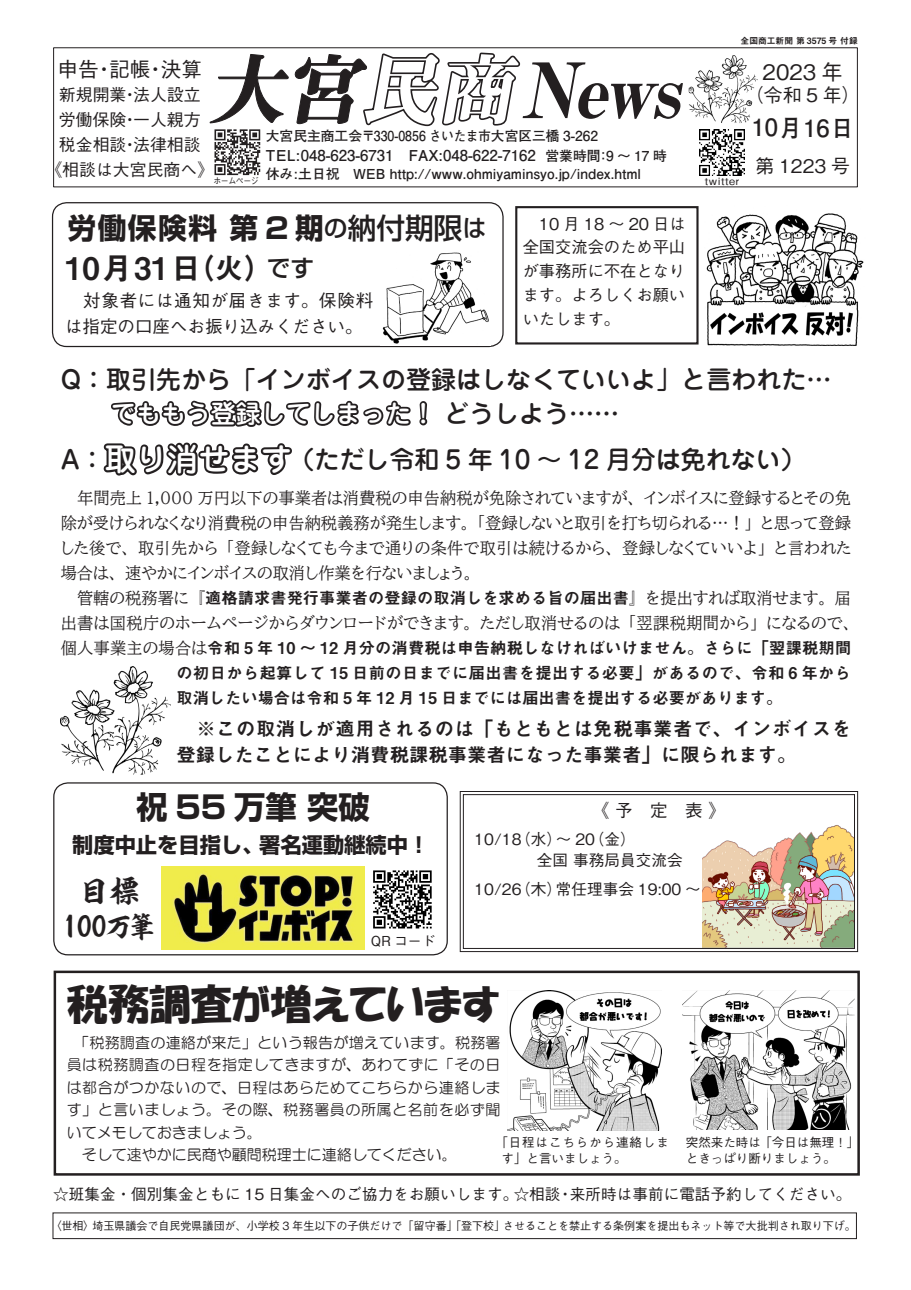
<style>
.page{position:relative;width:911px;height:1290px;background:#fff}
.page>*{position:absolute;margin:0;border:0;box-sizing:border-box;transform-origin:0 0}
.t1{font:italic 76.25px "Midashi Min Pro MA31";color:#231f20}
.t2{font:41.25px "HGP Soei Kakupoptai";color:#231f20}
.t3{font:31.25px "Midashi Go Pro MB31";letter-spacing:.025em;color:#231f20}
.t4{font:700 31.25px "Shin Go Pro";color:#231f20}
.t5{font:500 31.25px "Jun 34 Pro";color:#fff}
.t6{font:31.25px "Kso Eikai";color:#231f20}
.t7{font:700 28.75px "Shin Go Pro";letter-spacing:.05em;color:#231f20}
.t8{font:28.75px "Kso Eikai";letter-spacing:-.025em;color:#231f20}
.t9{font:500 25px/33.8px "Jun 34 Pro";color:#231f20}
.t10{font:700 23.75px "Futo Go B101 Pro";letter-spacing:.04em;color:#231f20}
.t11{font:500 23.75px "Shin Go Pro";color:#231f20}
.t12{font:700 21.25px "Shin Go Pro";color:#231f20}
.t13{font:500 21.25px "Gothic BBB Pro";color:#231f20}
.t14{font:500 20.62px "Gothic BBB Pro";color:#231f20}
.t15{font:19.38px/26.2px "Midashi Go Pro MB31";color:#231f20}
.t16{font:500 18.75px "Gothic BBB Pro";color:#231f20}
.t17{font:500 17.5px/26.2px "Gothic BBB Pro";color:#231f20}
.t18{font:500 16.88px/25px "Gothic BBB Pro";color:#231f20;text-align:center}
.t19{font:16.25px/25px "BIZ UDP Mincho Medium";letter-spacing:.005em;color:#231f20;text-align:right}
.t20{font:16.25px/25px "Midashi Go Pro MB31";letter-spacing:.005em;color:#231f20;text-align:justify}
.t21{font:500 16.25px/23.8px "Gothic BBB Pro";color:#231f20;text-align:justify}
.t22{font:500 15.62px/21.2px "Gothic BBB Pro";color:#231f20}
.t23{font:15px/22.5px "HG Maru Gothic MPRO";letter-spacing:.035em;color:#231f20}
.t24{font:700 15px "Futo Go B101 Pro";color:#231f20}
.t25{font:700 13.75px/19.4px "Futo Go B101 Pro";color:#231f20}
.t26{font:500 13.75px "Gothic BBB Pro";color:#231f20}
.t27{font:500 12.5px/16.2px "Gothic BBB Pro";color:#231f20}
.t28{font:500 12.5px/16.2px "Gothic BBB Pro";letter-spacing:.075em;color:#231f20}
.t29{font:500 11.25px "Gothic BBB Pro";color:#231f20}
.t30{font:500 10px "Gothic BBB Pro";letter-spacing:.05em;color:#231f20;scale:1.1 1}
.t31{font:8.75px "Midashi Go Pro MB31";color:#231f20}
.t32{font:500 8.75px "Gothic BBB Pro";letter-spacing:-.05em;color:#231f20;scale:.9 1}
.s1{color:#fff}
.s2{font-weight:500;font-size:23.75px}
.s3{font-weight:500}
.s4{font-size:28.75px}
.s5{font-family:"BIZ UDP Mincho Medium"}
</style>
<div class="page">
<div style="left:52px;top:1212px;width:805px;height:27px;border:1px solid #231f20"></div>
<div style="left:53px;top:47px;width:804px;height:140px;border:1px solid #231f20"></div>
<img style="left:699px;top:129px;width:45px;height:46px">
<svg style="left:209px;top:52px;width:312px;height:123px"></svg>
<img style="left:688px;top:55px;width:70px;height:68px">
<svg style="left:459px;top:791px;width:399px;height:161px"></svg>
<div style="left:463px;top:794px;width:391px;height:155px;border:1px solid #231f20"></div>
<img style="left:162px;top:866px;width:202px;height:83px">
<img style="left:373px;top:870px;width:59px;height:59px">
<div style="left:53px;top:782px;width:395px;height:173px;border:1px solid #231f20;border-radius:14px"></div>
<svg style="left:103px;top:400px;width:325px;height:76px"></svg>
<div style="left:515px;top:206px;width:183px;height:138px;border:2px solid #231f20"></div>
<div style="left:54px;top:970px;width:806px;height:205px;border:2px solid #231f20"></div>
<img style="left:508px;top:991px;width:153px;height:139px">
<img style="left:682px;top:991px;width:172px;height:139px">
<img style="left:706px;top:213px;width:158px;height:133px">
<div style="left:52px;top:202px;width:451px;height:145px;border:1px solid #231f20;border-radius:14px"></div>
<img style="left:382px;top:252px;width:107px;height:92px">
<img style="left:61px;top:667px;width:109px;height:108px">
<img style="left:702px;top:824px;width:151px;height:124px">
<h1 class="t1" style="left:208px;top:31px;width:492px">大宮<span class="s1">民商</span>News</h1>
<p class="t14" style="left:161px;top:53px;width:43px">決算</p>
<p class="t14" style="left:58px;top:53px;width:43px">申告</p>
<p class="t18" style="left:59px;top:80px;width:143px">新規開業法人設立</p>
<p class="t14" style="left:109px;top:53px;width:43px">記帳</p>
<p class="t14" style="left:94px;top:53px;width:22px">・</p>
<p class="t14" style="left:145px;top:53px;width:22px">・</p>
<p class="t18" style="left:59px;top:80px;width:143px">・<br>労働保険一人親方</p>
<p class="t18" style="left:59px;top:105px;width:143px">・<br>税金相談法律相談</p>
<p class="t25" style="left:596px;top:125px;width:72px;text-indent:-330px">大宮民主商工会〒330-0856 さいたま市大宮区三橋 3-262<br>：9 ～ 17 時</p>
<p class="t18" style="left:45px;top:130px;width:170px">・<br>《相談は大宮民商へ《</p>
<p class="t25" style="left:545px;top:144px;width:56px">営業時間</p>
<p class="t24" style="left:266px;top:144px;width:271px">TEL:048-623-6731　FAX:048-622-7162</p>
<p class="t25" style="left:266px;top:162px;width:377px">休み:土日祝　WEB http://www.ohmiyaminsyo j p. /index.html</p>
<p class="t32" style="left:213px;top:174px;width:52px">ホームページ</p>
<h3 class="t7" style="left:68px;top:206px;width:420px">労働保険料第 2 期<span class="s2">の</span><span class="s3">納付期限</span><span class="s2">は</span></h3>
<h3 class="t11" style="left:267px;top:249px;width:49px">です</h3>
<h3 class="t3" style="left:65px;top:243px;width:209px">10月31 <span class="s4">（</span>日<span class="s4">火）</span></h3>
<p class="t17" style="left:65px;top:285px;width:310px">　対象者には通知が届きます。保険料は指定の口座へお振り込みください。</p>
<p class="t21" style="left:522px;top:210px;width:164px">　10 月 18 ～ 20 日は全国交流会のため平山が事務所に不在となります。よろしくお願いいたします。</p>
<p class="t31" style="left:740px;top:34px;width:119px">全国商工新聞第 3575 号付録</p>
<p class="t30" style="left:704px;top:173px;width:33px">twitter</p>
<h3 class="t13" style="left:762px;top:55px;width:82px">2023 年</h3>
<p class="t16" style="left:745px;top:80px;width:116px">（令和 5 年(</p>
<h3 class="t10" style="left:751px;top:109px;width:104px">10月16日</h3>
<p class="t16" style="left:755px;top:151px;width:96px">第 1223 号</p>
<h3 class="t9" style="left:61px;top:360px;width:772px">Q：取引先から「インボイスの登録はしなくていいよ」と言われた...　　<span class="s1">でももう登録してしまった！</span>どうしよう......</h3>
<h3 class="t9" style="left:289px;top:440px;width:518px">（ただし令和 5 年 10 ～ 12 月分は免れない(</h3>
<h3 class="t5" style="left:105px;top:434px;width:189px">取り消せます</h3>
<h3 class="t9" style="left:61px;top:440px;width:45px">A：</h3>
<p class="t19" style="left:77px;top:485px;width:775px">年間売上 1,000 万円以下の事業者は消費税の申告納税が免除されていますが、インボイスに登録するとその免と思って登録</p>
<p class="t19" style="left:61px;top:510px;width:693px">除が受けられなくなり消費税の申告納税義務が発生します。「登録しないと取引を打ち切られる…！」</p>
<p class="t19" style="left:226px;top:535px;width:541px">「登録しなくても今まで通りの条件で取引は続けるから、登録しなくていいよ」</p>
<p class="t19" style="left:61px;top:535px;width:414px;text-align:left">した後で、取引先から<br>場合は、速やかにインボイスの取消し作業を行ないましょう。</p>
<p class="t20" style="left:77px;top:583px;width:775px"><span class="s5">管轄の税務署に</span>『適格請求書発行事業者の登録の取消しを求める旨の届出書』<span class="s5">を提出すれば取消せます。届</span></p>
<p class="t19" style="left:766px;top:610px;width:87px">になるので、</p>
<p class="t19" style="left:774px;top:535px;width:78px">と言われた</p>
<p class="t19" style="left:61px;top:610px;width:561px">出書は国税庁のホームページからダウンロードができます。ただし取消せるのは</p>
<p class="t20" style="left:176px;top:633px;width:676px;text-indent:-116px"><span class="s5">個人事業主の場合は</span>令和 5 年 10 ～ 12 月分の消費税は申告納税しなければいけません。さらに「翌課税期間の初日から起算して 15 日前の日までに届出書を提出する必要」があるので、令和 6 年から取消したい場合は令和 5 年 12 月 15 日までには届出書を提出する必要があります。</p>
<p class="t15" style="left:176px;top:713px;width:676px">　※この取消しが適用されるのは「もともとは免税事業者で、インボイスを登録したことにより消費税課税事業者になった事業者」に限られます。</p>
<p class="t19" style="left:628px;top:610px;width:132px">「翌課税期間から」</p>
<h3 class="t4" style="left:136px;top:783px;width:235px">祝 55 万筆突破</h3>
<h3 class="t12" style="left:72px;top:828px;width:193px">制度中止を目指し、</h3>
<h3 class="t6" style="left:78px;top:874px;width:64px">目標</h3>
<h3 class="t8" style="left:63px;top:910px;width:95px">100万筆</h3>
<h3 class="t12" style="left:259px;top:828px;width:172px">署名運動継続中!</h3>
<p class="t26" style="left:371px;top:929px;width:66px">QR コード</p>
<p class="t17" style="left:592px;top:795px;width:136px">《予　定　表《</p>
<p class="t22" style="left:589px;top:826px;width:48px">（金(</p>
<p class="t22" style="left:515px;top:826px;width:81px">（水）～ 20</p>
<p class="t22" style="left:474px;top:826px;width:210px">10/18<br>　　　　全国事務局員交流会</p>
<p class="t22" style="left:556px;top:876px;width:146px">常任理事会 19:00 ~</p>
<p class="t22" style="left:515px;top:876px;width:48px">（木）</p>
<p class="t22" style="left:474px;top:876px;width:49px">10/26</p>
<h2 class="t2" style="left:67px;top:983px;width:435px">税務調査が増えています</h2>
<p class="t23" style="left:67px;top:1031px;width:435px">　「税務調査の連絡が来た」という報告が増えています。税務署員は税務調査の日程を指定してきますが、あわてずに「その日は都合がつかないので、日程はあらためてこちらから連絡します」と言いましょう。その際、税務署員の所属と名前を必ず聞いてメモしておきましょう。<br>　そして速やかに民商や顧問税理士に連絡してください。</p>
<p class="t28" style="left:501px;top:1132px;width:169px;text-indent:-6px">「日程はこちらから連絡します」と言いましょう。</p>
<p class="t27" style="left:686px;top:1132px;width:175px">突然来た時は「今日は無理!「ときっぱり断りましょう。</p>
<p class="t22" style="left:53px;top:1181px;width:509px">☆班集金・個別集金ともに 15 日集金へのご協力をお願いします。☆相談</p>
<p class="t29" style="left:503px;top:1217px;width:354px">させることを禁止する条例案を提出もネット等で大批判され取り下げ。</p>
<p class="t22" style="left:570px;top:1181px;width:283px">来所時は事前に電話予約してください。</p>
<p class="t22" style="left:557px;top:1181px;width:17px">・</p>
<p class="t29" style="left:50px;top:1217px;width:46px">〈世相〉</p>
<p class="t29" style="left:92px;top:1217px;width:414px">埼玉県議会で自民党県議団が、小学校 3 年生以下の子供だけで「留守番」「登下校」</p>
</div>
